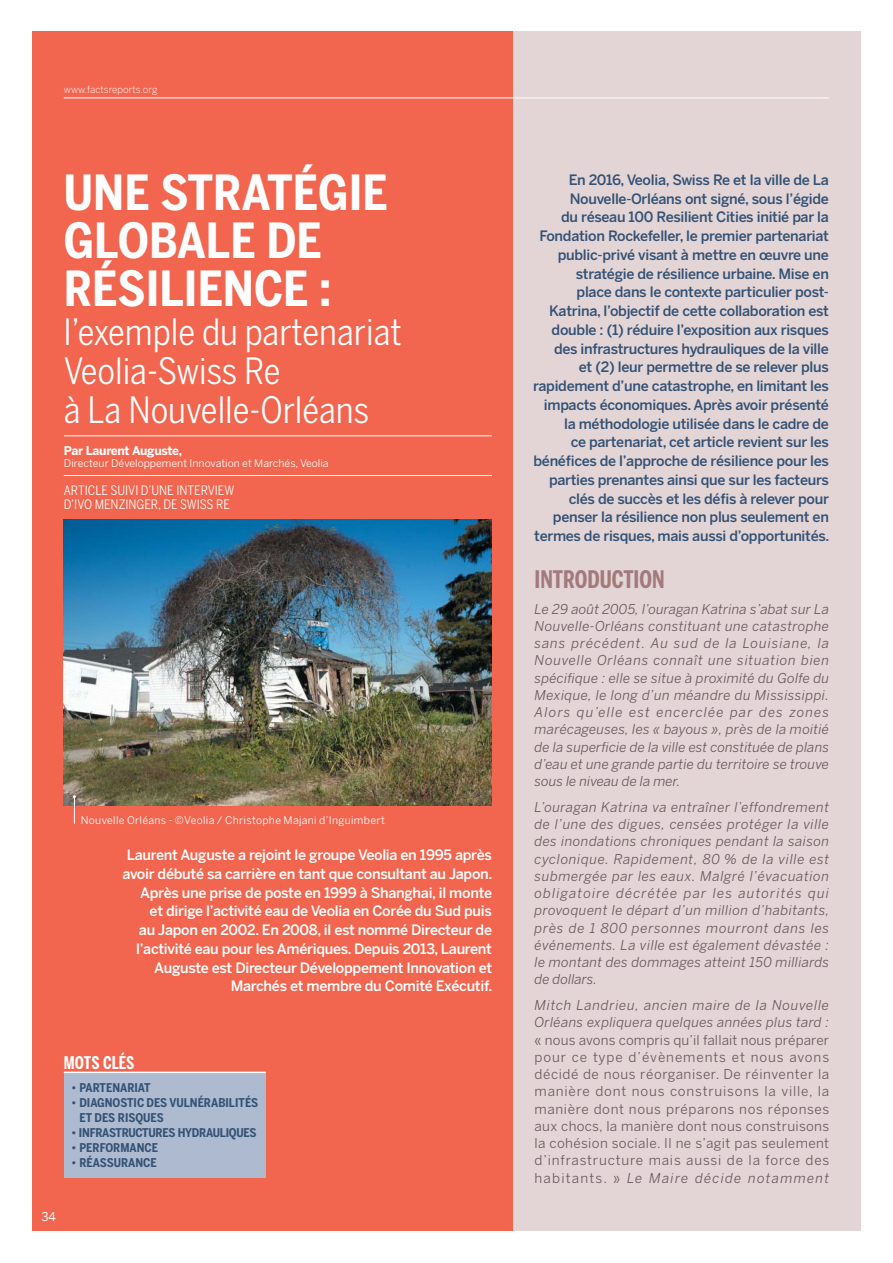
<style>
.page{position:relative;width:893px;height:1263px;background:#fff}
.page>*{position:absolute;margin:0;border:0;box-sizing:border-box;transform-origin:0 0}
.t1{font:700 48px/48px "Benton Sans Cond";color:#fff}
.t2{font:36px/39px "Benton Sans Cond";color:#fff}
.t3{font:700 24px "Benton Sans Comp";color:#a37a7c}
.t4{font:700 17.4px "Benton Sans Comp";letter-spacing:.005em;color:#fff}
.t5{font:500 14.25px/18.8px "Benton Sans";letter-spacing:-.02em;color:#345275;text-align:right}
.t6{font:500 14.25px/18.8px "Benton Sans";letter-spacing:-.02em;color:#fff;text-align:right}
.t7{font:italic 13.5px/17.2px "Benton Sans";letter-spacing:.015em;color:#6b585e;text-align:justify}
.t8{font:13.5px/17.2px "Benton Sans";letter-spacing:.055em;color:#6b585e;text-align:justify}
.t9{font:12.9px/14.1px "Benton Sans Cond";color:#fff}
.t10{font:700 12px/15px "Benton Sans Cond";color:#345275}
.t11{font:700 12px "Benton Sans Cond";letter-spacing:-.02em;color:#345275}
.t12{font:700 12px "Benton Sans";letter-spacing:-.025em;color:#fff}
.t13{font:12px "Benton Sans";color:#fff}
.t14{font:10.5px "Benton Sans";letter-spacing:.03em;color:#fff}
.t15{font:10.5px "Benton Sans";color:#fff}
.t16{font:300 9.75px "Benton Sans";color:#fff}
.s1{font-style:italic}
</style>
<div class="page">
<div style="left:32px;top:32px;width:481px;height:1199px;background:#f26650"></div>
<div style="left:513px;top:32px;width:348px;height:1199px;background:#e3d5d6"></div>
<div style="left:64px;top:1073px;width:202px;height:105px;background:#adbacf"></div>
<hr style="left:64px;top:1071px;width:202px;height:2px;background:#fff">
<hr style="left:64px;top:435px;width:428px;height:1px;background:#fff">
<hr style="left:64px;top:475px;width:428px;height:1px;background:#fff">
<img style="left:64px;top:520px;width:427px;height:286px">
<svg style="left:73px;top:772px;width:3px;height:52px"></svg>
<hr style="left:64px;top:98px;width:765px;height:1px;background:#fff">
<p class="t16" style="left:64px;top:85px;width:95px">www.factsreports.org</p>
<h1 class="t1" style="left:64px;top:173px;width:325px">UNE STRATÉGIE<br>GLOBALE DE<br>RÉSILIENCE :</h1>
<h2 class="t2" style="left:64px;top:316px;width:339px">l’exemple du partenariat<br>Veolia-Swiss Re<br>à La Nouvelle-Orléans</h2>
<p class="t12" style="left:64px;top:446px;width:120px">Par Laurent Auguste,</p>
<p class="t15" style="left:64px;top:459px;width:266px">Directeur Développement Innovation et Marchés, Veolia</p>
<p class="t9" style="left:64px;top:484px;width:172px">ARTICLE SUIVI D’UNE INTERVIEW<br>D’IVO MENZINGER, DE SWISS RE</p>
<p class="t14" style="left:81px;top:816px;width:306px">Nouvelle Orléans - ©Veolia / Christophe Majani d’Inguimbert</p>
<p class="t6" style="left:122px;top:847px;width:371px">Laurent Auguste a rejoint le groupe Veolia en 1995 après avoir débuté sa carrière en tant que consultant au Japon.<br>Après une prise de poste en 1999 à Shanghai, il monte<br>et dirige l’activité eau de Veolia en Corée du Sud puis<br>au Japon en 2002. En 2008, il est nommé Directeur de l’activité eau pour les Amériques. Depuis 2013, Laurent Auguste est Directeur Développement Innovation et Marchés et membre du Comité Exécutif.</p>
<p class="t4" style="left:64px;top:1056px;width:72px">MOTS CLÉS</p>
<p class="t10" style="left:71px;top:1081px;width:81px">• PARTENARIAT</p>
<p class="t10" style="left:79px;top:1096px;width:180px;text-indent:-8px">• DIAGNOSTIC DES VULNÉRABILITÉS<br>ET DES RISQUES</p>
<p class="t11" style="left:71px;top:1128px;width:187px">• INFRASTRUCTURES HYDRAULIQUES</p>
<p class="t10" style="left:71px;top:1141px;width:89px">• PERFORMANCE</p>
<p class="t10" style="left:71px;top:1156px;width:87px">• RÉASSURANCE</p>
<p class="t13" style="left:41px;top:1212px;width:16px">34</p>
<p class="t5" style="left:533px;top:172px;width:298px">En 2016, Veolia, Swiss Re et la ville de La Nouvelle-Orléans ont signé, sous l’égide<br>du réseau 100 Resilient Cities initié par la Fondation Rockefeller, le premier partenariat public-privé visant à mettre en œuvre une stratégie de résilience urbaine. Mise en<br>place dans le contexte particulier post-Katrina, l’objectif de cette collaboration est double : (1) réduire l’exposition aux risques des infrastructures hydrauliques de la ville<br>et (2) leur permettre de se relever plus rapidement d’une catastrophe, en limitant les impacts économiques. Après avoir présenté la méthodologie utilisée dans le cadre de<br>ce partenariat, cet article revient sur les bénéfices de l’approche de résilience pour les parties prenantes ainsi que sur les facteurs clés de succès et les défis à relever pour penser la résilience non plus seulement en termes de risques, mais aussi d’opportunités.</p>
<h3 class="t3" style="left:535px;top:570px;width:131px">INTRODUCTION</h3>
<p class="t7" style="left:535px;top:601px;width:296px">Le 29 août 2005, l’ouragan Katrina s’abat sur La Nouvelle-Orléans constituant une catastrophe sans précédent. Au sud de la Louisiane, la Nouvelle Orléans connaît une situation bien spécifique : elle se situe à proximité du Golfe du Mexique, le long d’un méandre du Mississippi.<br>Alors qu’elle est encerclée par des zones marécageuses, les « bayous », près de la moitié de la superficie de la ville est constituée de plans d’eau et une grande partie du territoire se trouve sous le niveau de la mer.</p>
<p class="t7" style="left:535px;top:799px;width:296px">L’ouragan Katrina va entraîner l’effondrement de l’une des digues, censées protéger la ville des inondations chroniques pendant la saison cyclonique. Rapidement, 80 % de la ville est submergée par les eaux. Malgré l’évacuation obligatoire décrétée par les autorités qui provoquent le départ d’un million d’habitants, près de 1 800 personnes mourront dans les événements. La ville est également dévastée : le montant des dommages atteint 150 milliards de dollars.</p>
<p class="t7" style="left:535px;top:998px;width:296px">Mitch Landrieu, ancien maire de la Nouvelle<br>Orléans expliquera quelques années plus tard :</p>
<p class="t8" style="left:535px;top:1032px;width:296px">« nous avons compris qu’il fallait nous préparer pour ce type d’évènements et nous avons décidé de nous réorganiser. De réinventer la manière dont nous construisons la ville, la manière dont nous préparons nos réponses aux chocs, la manière dont nous construisons la cohésion sociale. Il ne s’agit pas seulement d’infrastructure mais aussi de la force des habitants. » <span class="s1">Le Maire décide notamment</span></p>
</div>
